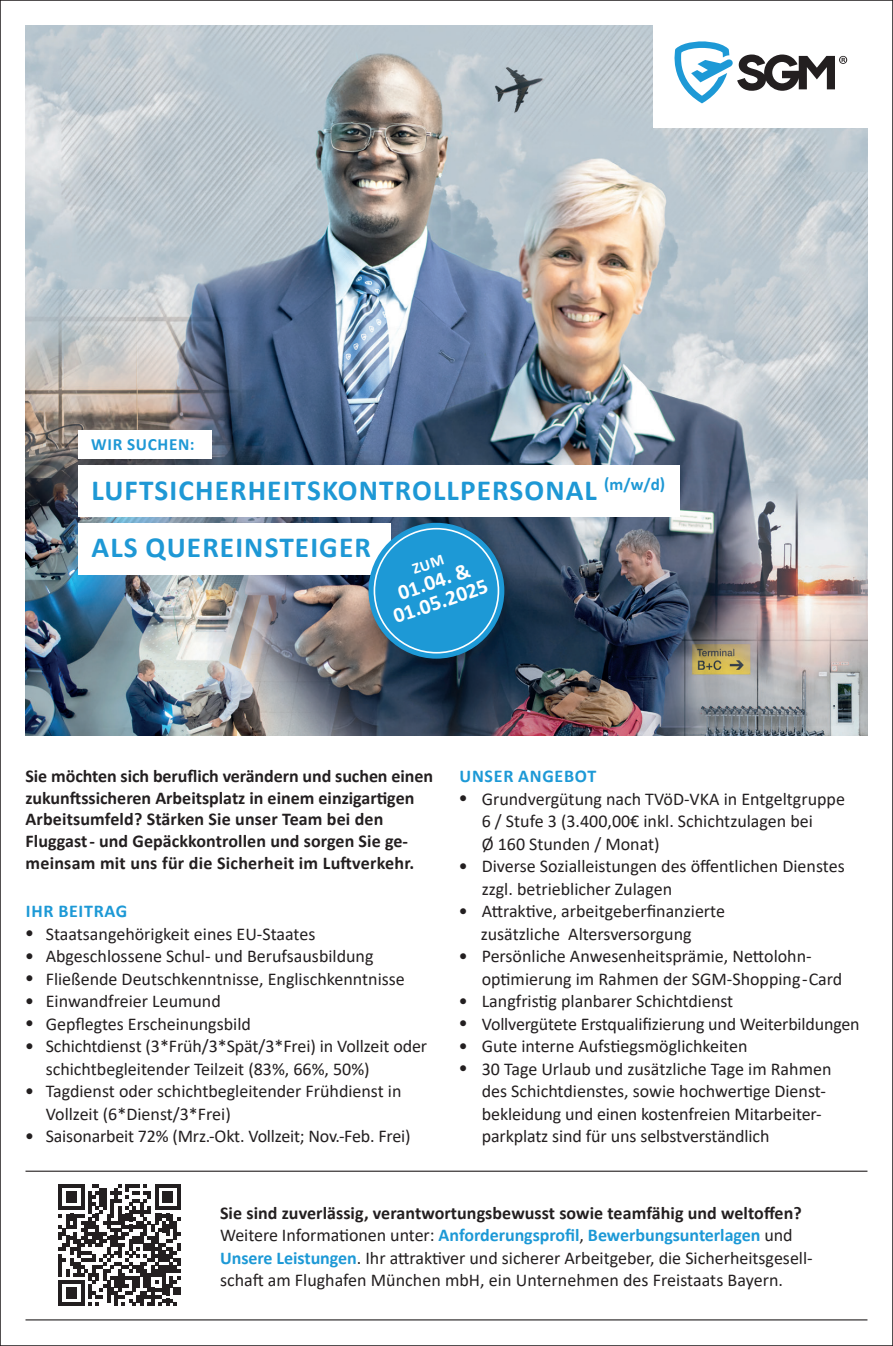
<style>
.page{position:relative;width:893px;height:1346px;background:#fff}
.page>*{position:absolute;margin:0;border:0;box-sizing:border-box;transform-origin:0 0}
.t1{font:700 29.25px/57.6px "Calibri";letter-spacing:.04em;color:#1e98d5}
.t2{font:700 21.6px/20.5px "Calibri";color:#fff;text-align:center}
.t3{font:18px/22.5px "Calibri";color:#231f20}
.t4{font:700 18px/21.6px "Calibri";color:#231f20}
.t5{font:700 18px "Calibri";letter-spacing:.04em;color:#1d99d6}
.t6{font:700 17.1px "Calibri";letter-spacing:.04em;color:#1e98d5}
.s1{font-size:13.5px}
.s2{font-weight:700}
.s3{font-weight:700;color:#1d99d6}
</style>
<div class="page">
<img style="left:26px;top:26px;width:841px;height:709px">
<div style="left:654px;top:0;width:239px;height:128px;background:#fff"></div>
<svg style="left:674px;top:41px;width:173px;height:62px"></svg>
<div style="left:78px;top:465px;width:602px;height:51px;background:#fff"></div>
<div style="left:78px;top:430px;width:133px;height:28px;background:#fff"></div>
<div style="left:78px;top:523px;width:313px;height:51px;background:#fff"></div>
<hr style="left:26px;top:1170px;width:841px;height:2px;background:#231f20">
<hr style="left:26px;top:1319px;width:841px;height:1px;background:#231f20">
<div style="left:370px;top:524px;width:141px;height:141px;background:#231f20;opacity:.2"></div>
<div style="left:368px;top:523px;width:136px;height:136px;background:#1d99d6;border-radius:50%"></div>
<svg style="left:59px;top:1184px;width:122px;height:122px"></svg>
<p class="t6" style="left:91px;top:432px;width:105px">WIR SUCHEN:</p>
<h1 class="t1" style="left:92px;top:461px;width:575px">LUFTSICHERHEITSKONTROLLPERSONAL <sup>(m/w/d)<br></sup>ALS QUEREINSTEIGER</h1>
<p class="t2" style="left:384px;top:587px;width:100px;rotate:-19deg">01.04. &amp;<br>01.05.2025</p>
<p class="t4" style="left:26px;top:765px;width:409px">Sie möchten sich beruflich verändern und suchen einen zukunftssicheren Arbeitsplatz in einem einzigartigen Arbeitsumfeld? Stärken Sie unser Team bei den Fluggast- und Gepäckkontrollen und sorgen Sie ge&shy;meinsam mit uns für die Sicherheit im Luftverkehr.</p>
<p class="t5" style="left:26px;top:898px;width:103px">IHR BEITRAG</p>
<p class="t3" style="left:26px;top:922px;width:291px"><span class="s1">●</span> Staatsangehörigkeit eines EU-Staates</p>
<p class="t3" style="left:26px;top:944px;width:350px"><span class="s1">●</span> Abgeschlossene Schul- und Berufsausbildung</p>
<p class="t3" style="left:26px;top:967px;width:381px"><span class="s1">●</span> Fließende Deutschkenntnisse, Englischkenntnisse</p>
<p class="t3" style="left:26px;top:989px;width:197px"><span class="s1">●</span> Einwandfreier Leumund</p>
<p class="t3" style="left:26px;top:1012px;width:227px"><span class="s1">●</span> Gepflegtes Erscheinungsbild</p>
<p class="t3" style="left:46px;top:1034px;width:383px;text-indent:-20px"><span class="s1">●</span> Schichtdienst (3*Früh/3*Spät/3*Frei) in Vollzeit oder schichtbegleitender Teilzeit (83%, 66%, 50%)</p>
<p class="t3" style="left:46px;top:1079px;width:357px;text-indent:-20px"><span class="s1">●</span> Tagdienst oder schichtbegleitender Frühdienst in<br>Vollzeit (6*Dienst/3*Frei)</p>
<p class="t3" style="left:26px;top:1124px;width:387px"><span class="s1">●</span> Saisonarbeit 72% (Mrz.-Okt. Vollzeit; Nov.-Feb. Frei)</p>
<p class="t5" style="left:460px;top:763px;width:138px">UNSER ANGEBOT</p>
<p class="t3" style="left:482px;top:787px;width:365px;text-indent:-23px"><span class="s1">●</span> Grundvergütung nach TVöD-VKA in Entgeltgruppe<br>6 / Stufe 3 (3.400,00€ inkl. Schichtzulagen bei<br>Ø 160 Stunden / Monat)</p>
<p class="t3" style="left:482px;top:854px;width:364px;text-indent:-23px"><span class="s1">●</span> Diverse Sozialleistungen des öffentlichen Dienstes zzgl. betrieblicher Zulagen</p>
<p class="t3" style="left:481px;top:899px;width:246px;text-indent:-21px"><span class="s1">●</span> Attraktive, arbeitgeberfinanzierte zusätzliche Altersversorgung</p>
<p class="t3" style="left:482px;top:944px;width:362px;text-indent:-23px"><span class="s1">●</span> Persönliche Anwesenheitsprämie, Nettolohn&shy;optimierung im Rahmen der SGM-Shopping-Card</p>
<p class="t3" style="left:459px;top:989px;width:276px"><span class="s1">●</span> Langfristig planbarer Schichtdienst</p>
<p class="t3" style="left:459px;top:1012px;width:402px"><span class="s1">●</span> Vollvergütete Erstqualifizierung und Weiterbildungen</p>
<p class="t3" style="left:459px;top:1034px;width:290px"><span class="s1">●</span> Gute interne Aufstiegsmöglichkeiten</p>
<p class="t3" style="left:482px;top:1057px;width:351px;text-indent:-23px"><span class="s1">●</span> 30 Tage Urlaub und zusätzliche Tage im Rahmen des Schichtdienstes, sowie hochwertige Dienst&shy;bekleidung und einen kostenfreien Mitarbeiter&shy;parkplatz sind für uns selbstverständlich</p>
<p class="t3" style="left:220px;top:1201px;width:594px"><span class="s2">Sie sind zuverlässig, verantwortungsbewusst sowie teamfähig und weltoffen?<br></span>Weitere Informationen unter: <span class="s3">Anforderungsprofil</span>, <span class="s3">Bewerbungsunterlagen</span> und <span class="s3">Unsere Leistungen</span>. Ihr attraktiver und sicherer Arbeitgeber, die Sicherheitsgesell&shy;schaft am Flughafen München mbH, ein Unternehmen des Freistaats Bayern.</p>
</div>
